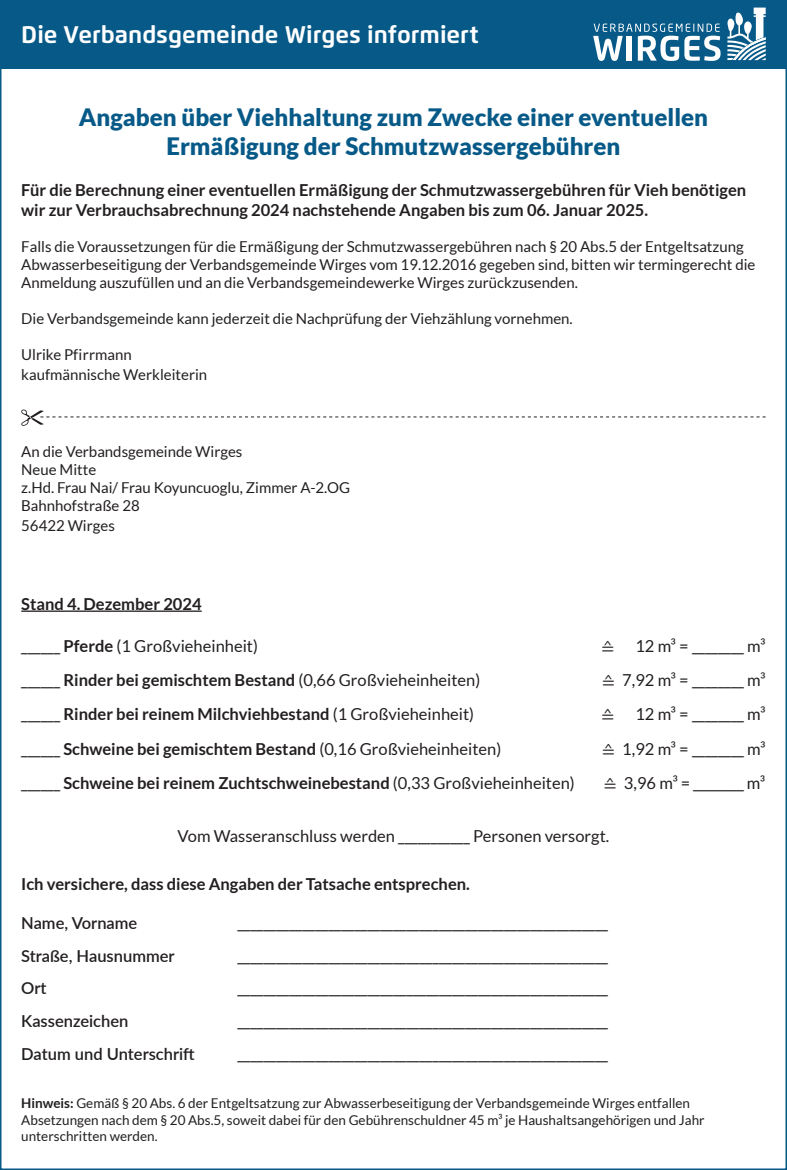
<style>
.page{position:relative;width:787px;height:1170px;background:#fff}
.page>*{position:absolute;margin:0;border:0;box-sizing:border-box;transform-origin:0 0}
.t1{font:900 24px/28.8px "Lato";color:#075a88;text-align:center}
.t2{font:700 24px "Flexo";color:#fff}
.t3{font:16.5px "Lato";color:#231f20}
.t4{font:700 16.5px/19.8px "Lato";color:#231f20}
.t5{font:600 16.5px "Lato";color:#231f20}
.t6{font:15px/18px "Lato";color:#231f20}
.t7{font:13.5px/16.2px "Lato";color:#231f20}
.s1{font-weight:700}
.s2{font-family:"Cambria";font-size:18px}
.s3{font-weight:400}
</style>
<div class="page">
<div style="left:0;top:0;width:787px;height:68px;background:#075a88"></div>
<svg style="left:727px;top:8px;width:38px;height:52px"></svg>
<svg style="left:593px;top:24px;width:127px;height:37px"></svg>
<hr style="left:21px;top:610px;width:181px;height:1px;background:#231f20">
<svg style="left:21px;top:409px;width:744px;height:17px"></svg>
<h1 class="t2" style="left:21px;top:20px;width:459px">Die Verbandsgemeinde Wirges informiert</h1>
<h1 class="t1" style="left:79px;top:102px;width:631px">Angaben über Viehhaltung zum Zwecke einer eventuellen<br>Ermäßigung der Schmutzwassergebühren</h1>
<p class="t4" style="left:21px;top:180px;width:726px">Für die Berechnung einer eventuellen Ermäßigung der Schmutzwassergebühren für Vieh benötigen wir zur Verbrauchsabrechnung 2024 nachstehende Angaben bis zum 06. Januar 2025.</p>
<p class="t6" style="left:21px;top:237px;width:735px">Falls die Voraussetzungen für die Ermäßigung der Schmutzwassergebühren nach § 20 Abs.5 der Entgeltsatzung<br>Abwasserbeseitigung der Verbandsgemeinde Wirges vom 19.12.2016 gegeben sind, bitten wir termingerecht die<br>Anmeldung auszufüllen und an die Verbandsgemeindewerke Wirges zurückzusenden.</p>
<p class="t6" style="left:21px;top:309px;width:553px">Die Verbandsgemeinde kann jederzeit die Nachprüfung der Viehzählung vornehmen.</p>
<p class="t6" style="left:21px;top:344px;width:187px;line-height:19.8px">Ulrike Pfirrmann kaufmännische Werkleiterin</p>
<p class="t6" style="left:21px;top:442px;width:330px">An die Verbandsgemeinde Wirges<br>Neue Mitte<br>z.Hd. Frau Nai/ Frau Koyuncuoglu, Zimmer A-2.OG<br>Bahnhofstraße 28</p>
<p class="t6" style="left:21px;top:516px;width:95px">56422 Wirges</p>
<p class="t4" style="left:21px;top:594px;width:182px">Stand 4. Dezember 2024</p>
<p class="t3" style="left:21px;top:636px;width:238px">______ <span class="s1">Pferde</span> (1 Großvieheinheit)</p>
<p class="t3" style="left:601px;top:636px;width:166px"><span class="s2">≙</span> 12 m³ = ________ m³</p>
<p class="t3" style="left:21px;top:670px;width:460px">______ <span class="s1">Rinder bei gemischtem Bestand</span> (0,66 Großvieheinheiten)</p>
<p class="t3" style="left:602px;top:670px;width:165px"><span class="s2">≙</span> 7,92 m³ = ________ m³</p>
<p class="t4" style="left:21px;top:704px;width:454px"><span class="s3">______</span> Rinder bei reinem Milchviehbestand <span class="s3">(1 Großvieheinheit)</span></p>
<p class="t3" style="left:601px;top:705px;width:166px"><span class="s2">≙</span> 12 m³ = ________ m³</p>
<p class="t3" style="left:21px;top:739px;width:481px">______ <span class="s1">Schweine bei gemischtem Bestand</span> (0,16 Großvieheinheiten)</p>
<p class="t3" style="left:602px;top:739px;width:165px"><span class="s2">≙</span> 1,92 m³ = ________ m³</p>
<p class="t4" style="left:21px;top:772px;width:555px"><span class="s3">______</span> Schweine bei reinem Zuchtschweinebestand <span class="s3">(0,33 Großvieheinheiten)</span></p>
<p class="t3" style="left:603px;top:773px;width:163px"><span class="s2">≙</span> 3,96 m³ = ________ m³</p>
<p class="t3" style="left:178px;top:826px;width:433px">Vom Wasseranschluss werden ___________ Personen versorgt.</p>
<p class="t4" style="left:21px;top:873px;width:450px">Ich versichere, dass diese Angaben der Tatsache entsprechen.</p>
<p class="t5" style="left:21px;top:911px;width:118px">Name, Vorname</p>
<p class="t3" style="left:237px;top:914px;width:372px">_________________________________________________________</p>
<p class="t5" style="left:21px;top:943px;width:155px">Straße, Hausnummer</p>
<p class="t3" style="left:237px;top:946px;width:372px">_________________________________________________________</p>
<p class="t5" style="left:21px;top:976px;width:27px">Ort</p>
<p class="t3" style="left:237px;top:979px;width:372px">_________________________________________________________</p>
<p class="t5" style="left:21px;top:1008px;width:109px">Kassenzeichen</p>
<p class="t3" style="left:237px;top:1011px;width:372px">_________________________________________________________</p>
<p class="t5" style="left:21px;top:1041px;width:175px">Datum und Unterschrift</p>
<p class="t3" style="left:237px;top:1044px;width:372px">_________________________________________________________</p>
<p class="t7" style="left:21px;top:1095px;width:685px"><span class="s1">Hinweis:</span> Gemäß § 20 Abs. 6 der Entgeltsatzung zur Abwasserbeseitigung der Verbandsgemeinde Wirges entfallen<br>Absetzungen nach dem § 20 Abs.5, soweit dabei für den Gebührenschuldner 45 m³ je Haushaltsangehörigen und Jahr unterschritten werden.</p>
</div>
